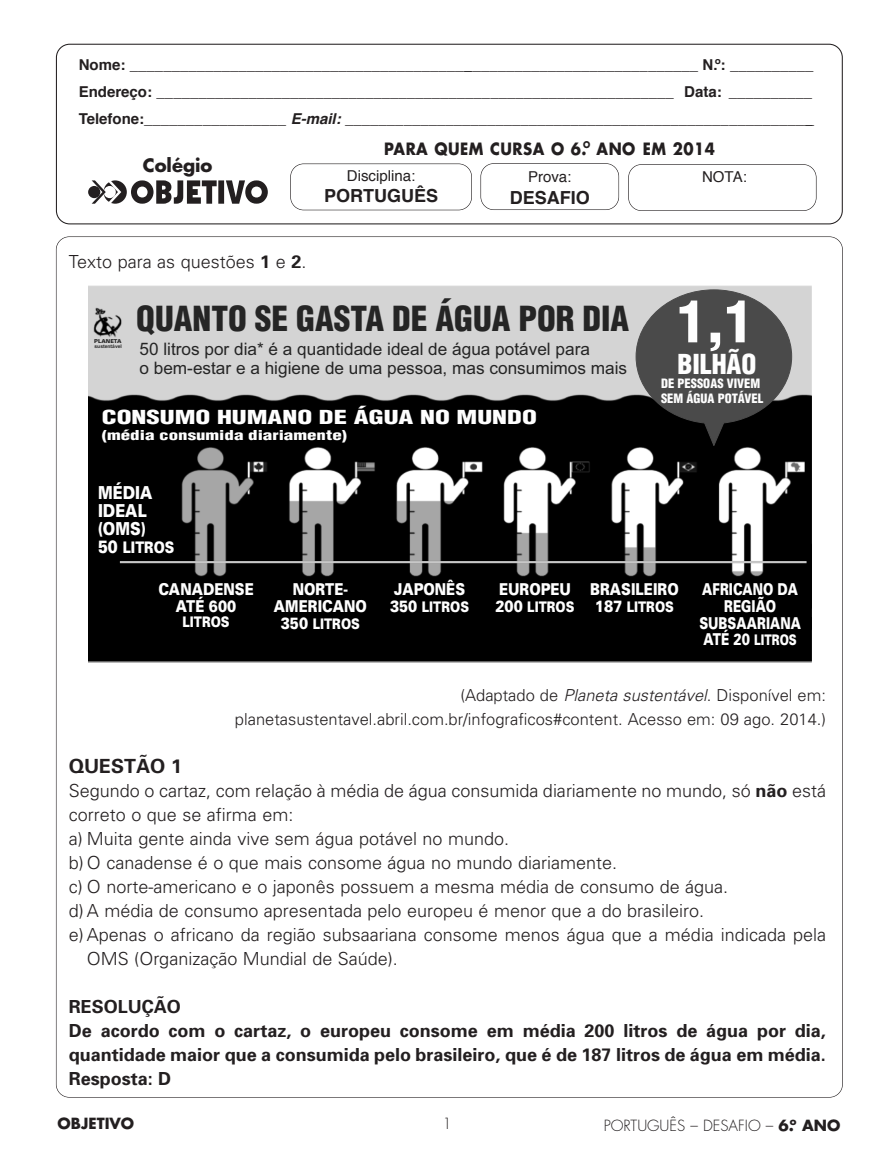
<style>
.page{position:relative;width:872px;height:1170px;background:#fff}
.page>*{position:absolute;margin:0;border:0;box-sizing:border-box;transform-origin:0 0}
.t1{font:57px "Switzerland Cond Black";color:#fefefe}
.t2{font:33.75px "Switzerland Cond Black";color:#252525}
.t3{font:26.85px "Switzerland Cond Black";color:#fefefe}
.t4{font:700 19.5px "Univers";color:#231f20}
.t5{font:18.75px "Switzerland Cond Black";color:#fefefe;scale:1.42 1}
.t6{font:300 18px "Univers";color:#231f20}
.t7{font:700 18px/24px "Univers";color:#231f20}
.t8{font:700 18px "Helvetica";color:#231f20}
.t9{font:700 18px "Futura";color:#231f20}
.t10{font:900 17.85px/18.1px "Univers";color:#fefefe;scale:.83 1}
.t11{font:17.25px/19.2px "Arial";color:#252525}
.t12{font:300 16.5px/24px "Univers";color:#231f20;text-align:right}
.t13{font:700 16.5px "Futura";letter-spacing:.035em;color:#231f20;scale:.9 1}
.t14{font:900 16.35px/16.6px "Univers";color:#fefefe;text-align:center;scale:.83 1}
.t15{font:900 16.35px/16.6px "Univers";color:#fefefe;text-align:center;scale:.76 1}
.t16{font:900 15.9px "Univers";color:#fefefe;scale:.83 1}
.t17{font:700 15px/27px "Helvetica";color:#231f20}
.t18{font:300 15px "Futura";color:#231f20}
.t19{font:15px "Helvetica";color:#231f20}
.t20{font:700 15px "Futura";color:#231f20}
.t21{font:900 14.55px "Univers";color:#fefefe;scale:.83 1}
.t22{font:900 14.55px "Univers";color:#fefefe;scale:.76 1}
.t23{font:13.35px "Switzerland Cond Black";color:#fefefe;scale:1.42 1}
.t24{font:12.6px/15.3px "Switzerland Cond Black";color:#fefefe}
.t25{font:900 5.4px "Univers";color:#252525}
.t26{font:700 4.95px "Arial";color:#252525}
.s1{font-style:italic}
.s2{font-weight:700}
.s3{font-size:17.85px}
.s4{font-size:16.35px}
</style>
<div class="page">
<div style="left:88px;top:616px;width:723px;height:46px;background:#000"></div>
<img style="left:88px;top:285px;width:723px;height:331px">
<hr style="left:120px;top:561px;width:686px;height:2px;background:#c7c7c7">
<svg style="left:635px;top:289px;width:157px;height:158px;background:#494949"></svg>
<svg style="left:56px;top:44px;width:786px;height:180px"></svg>
<div style="left:87px;top:178px;width:181px;height:27px;background:#fff"></div>
<svg style="left:104px;top:180px;width:23px;height:24px"></svg>
<svg style="left:131px;top:180px;width:137px;height:24px"></svg>
<div style="left:88px;top:186px;width:12px;height:12px;background:#231f20;border-radius:50%"></div>
<svg style="left:92px;top:180px;width:29px;height:24px"></svg>
<div style="left:290px;top:163px;width:182px;height:47px;border:1px solid #231f20;border-radius:13px"></div>
<div style="left:628px;top:164px;width:188px;height:47px;border:1px solid #231f20;border-radius:13px"></div>
<div style="left:480px;top:163px;width:139px;height:47px;border:1px solid #231f20;border-radius:13px"></div>
<p class="t17" style="left:79px;top:52px;width:737px">Nome: ____________________________________________________________________ N.º: __________ endereço: ______________________________________________________________ data: __________<br>Telefone:_________________ <span class="s1">E-mail:</span> ________________________________________________________</p>
<p class="t9" style="left:143px;top:157px;width:71px">Colégio</p>
<p class="t6" style="left:69px;top:255px;width:239px">Texto para as questões <span class="s2">1</span> e <span class="s2">2</span>.</p>
<p class="t13" style="left:384px;top:141px;width:369px">PARA QUEM CURSA O 6.<sup>O</sup> ANO EM 2014</p>
<p class="t19" style="left:528px;top:170px;width:45px">Prova:</p>
<p class="t8" style="left:510px;top:190px;width:82px">desafio</p>
<p class="t19" style="left:347px;top:169px;width:70px">Disciplina:</p>
<p class="t8" style="left:324px;top:188px;width:115px">PoRTUGUÊs</p>
<p class="t19" style="left:702px;top:170px;width:46px">nota:</p>
<h2 class="t2" style="left:136px;top:305px;width:494px">QUANTO SE GASTA DE ÁGUA POR DIA</h2>
<p class="t11" style="left:139px;top:340px;width:489px">50 litros por dia* é a quantidade ideal de água potável para<br>o bem-estar e a higiene de uma pessoa, mas consumimos mais</p>
<p class="t5" style="left:102px;top:410px;width:308px">CONSUMO HUMANO DE ÁGUA NO MUNDO</p>
<p class="t23" style="left:102px;top:430px;width:174px">(média consumida diariamente)</p>
<p class="t25" style="left:94px;top:339px;width:29px">PLANETA</p>
<p class="t26" style="left:94px;top:344px;width:29px">sustentável</p>
<h1 class="t1" style="left:677px;top:299px;width:77px">1,1</h1>
<h3 class="t3" style="left:677px;top:353px;width:81px">BILHÃO</h3>
<p class="t24" style="left:661px;top:377px;width:104px">DE PESSOAS VIVEM<br>SEM ÁGUA POTÁVEL</p>
<p class="t10" style="left:98px;top:484px;width:67px">MÉDIA<br>IDEAL (OMS)</p>
<p class="t16" style="left:98px;top:541px;width:94px"><span class="s3">50</span> LITROS</p>
<p class="t14" style="left:158px;top:582px;width:116px">CANADENSE<br>ATÉ 600</p>
<p class="t21" style="left:182px;top:616px;width:58px">LITROS</p>
<p class="t14" style="left:274px;top:582px;width:114px">NORTE-<br>AMERICANO</p>
<p class="t21" style="left:281px;top:618px;width:97px"><span class="s4">350</span> LITROS</p>
<p class="t14" style="left:394px;top:582px;width:87px">JAPONÊS</p>
<p class="t21" style="left:390px;top:601px;width:97px"><span class="s4">350</span> LITROS</p>
<p class="t14" style="left:499px;top:582px;width:88px">EUROPEU</p>
<p class="t21" style="left:495px;top:601px;width:97px"><span class="s4">200</span> LITROS</p>
<p class="t14" style="left:590px;top:582px;width:108px">BRASILEIRO</p>
<p class="t21" style="left:595px;top:601px;width:97px"><span class="s4">187</span> LITROS</p>
<p class="t15" style="left:699px;top:582px;width:135px">AFRICANO DA<br>REGIÃO<br>SUBSAARIANA</p>
<p class="t22" style="left:703px;top:634px;width:124px"><span class="s4">ATÉ 20</span> LITROS</p>
<p class="t12" style="left:235px;top:684px;width:592px">(Adaptado de <span class="s1">Planeta sustentável</span>. Disponível em: planetasustentavel.abril.com.br/infograficos#content. Acesso em: 09 ago. 2014.)</p>
<p class="t4" style="left:69px;top:758px;width:115px">QUESTÃO 1</p>
<p class="t6" style="left:69px;top:783px;width:758px">Segundo o cartaz, com relação à média de água consumida diariamente no mundo, só <span class="s2">não</span> está</p>
<p class="t6" style="left:69px;top:807px;width:226px">correto o que se afirma em:</p>
<p class="t6" style="left:69px;top:831px;width:442px">a) Muita gente ainda vive sem água potável no mundo.</p>
<p class="t6" style="left:69px;top:855px;width:550px">b) O canadense é o que mais consome água no mundo diariamente.</p>
<p class="t6" style="left:69px;top:879px;width:661px">c) O norte-americano e o japonês possuem a mesma média de consumo de água.</p>
<p class="t6" style="left:69px;top:903px;width:637px">d) A média de consumo apresentada pelo europeu é menor que a do brasileiro.</p>
<p class="t6" style="left:69px;top:927px;width:758px">e) Apenas o africano da região subsaariana consome menos água que a média indicada pela</p>
<p class="t6" style="left:87px;top:951px;width:313px">OMS (Organização Mundial de Saúde).</p>
<p class="t7" style="left:69px;top:995px;width:758px">RESOLUÇÃO<br>De acordo com o cartaz, o europeu consome em média 200 litros de água por dia, quantidade maior que a consumida pelo brasileiro, que é de 187 litros de água em média.<br>Resposta: D</p>
<p class="t20" style="left:58px;top:1116px;width:78px">OBJETIVO</p>
<p class="t18" style="left:603px;top:1118px;width:238px">PORTUGUÊS – DESAFIO – <span class="s2">6.</span><sup>o</sup> <span class="s2">ANO</span></p>
<p class="t18" style="left:442px;top:1116px;width:11px">1</p>
</div>
